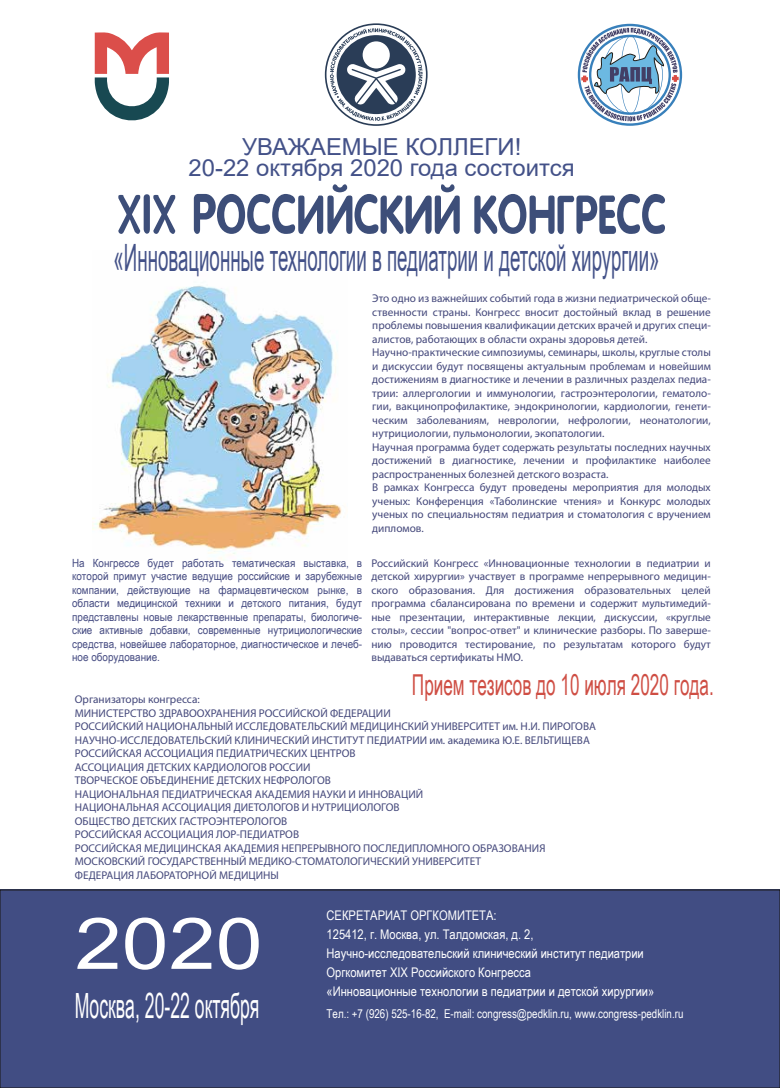
<style>
.page{position:relative;width:780px;height:1088px;background:#fff}
.page>*{position:absolute;margin:0;border:0;box-sizing:border-box;transform-origin:0 0}
.t1{font:71.38px "Arial Narrow";color:#fff;scale:1.44 1}
.t2{font:37.62px "Arial";color:#435188;scale:.5 1}
.t3{font:34.75px "Arial Narrow";color:#fff;scale:.62 1}
.t4{font:28.88px "Arial Narrow";color:#cf4e44;scale:.72 1}
.t5{font:23.5px/21.4px "Arial";color:#435188;text-align:center}
.t6{font:13.25px/19.1px "Arial Narrow";color:#fff}
.t7{font:12.25px "Arial Narrow";color:#fff}
.t8{font:11.25px/13.5px "Myriad Pro";color:#44487b}
.t9{font:11.25px/13.5px "Arial Narrow";color:#474d83;text-align:justify;scale:1.07 1}
</style>
<div class="page">
<div style="left:0;top:890px;width:780px;height:198px;background:#414d83"></div>
<div style="left:0;top:890px;width:780px;height:198px;border:1px solid #1a1917"></div>
<svg style="left:95px;top:32px;width:74px;height:89px"></svg>
<img style="left:93px;top:285px;width:249px;height:276px">
<svg style="left:577px;top:24px;width:105px;height:102px"></svg>
<svg style="left:194px;top:184px;width:265px;height:50px"></svg>
<svg style="left:474px;top:194px;width:191px;height:40px"></svg>
<svg style="left:118px;top:194px;width:57px;height:40px"></svg>
<svg style="left:325px;top:23px;width:102px;height:103px"></svg>
<h3 class="t5" style="left:188px;top:136px;width:387px">УВАЖАЕМЫЕ КОЛЛЕГИ!<br>20-22 октября 2020 года состоится</h3>
<h2 class="t2" style="left:114px;top:232px;width:1093px">«Инновационные технологии в педиатрии и детской хирургии»</h2>
<p class="t8" style="left:372px;top:291px;width:340px">Это одно из важнейших событий года в жизни педиатрической обще&shy;ственности страны. Конгресс вносит достойный вклад в решение проблемы повышения квалификации детских врачей и других специ&shy;алистов, работающих в области охраны здоровья детей.<br>Научно-практические симпозиумы, семинары, школы, круглые столы и дискуссии будут посвящены актуальным проблемам и новейшим достижениям в диагностике и лечении в различных разделах педиа&shy;трии: аллергологии и иммунологии, гастроэнтерологии, гематоло&shy;гии, вакцинопрофилактике, эндокринологии, кардиологии, генети&shy;ческим заболеваниям, неврологии, нефрологии, неонатологии, нутрициологии, пульмонологии, экопатологии.<br>Научная программа будет содержать результаты последних научных достижений в диагностике, лечении и профилактике наиболее распространенных болезней детского возраста.<br>В рамках Конгресса будут проведены мероприятия для молодых ученых: Конференция «Таболинские чтения» и Конкурс молодых ученых по специальностям педиатрия и стоматология с вручением дипломов.</p>
<p class="t8" style="left:371px;top:556px;width:341px;text-align:justify">Российский Конгресс «Инновационные технологии в педиатрии и детской хирургии» участвует в программе непрерывного медицин&shy;ского образования. Для достижения образовательных целей программа сбалансирована по времени и содержит мультимедий&shy;ные презентации, интерактивные лекции, дискуссии, «круглые столы», сессии "вопрос-ответ" и клинические разборы. По заверше&shy;нию проводится тестирование, по результатам которого будут выдаваться сертификаты НМО.</p>
<p class="t9" style="left:72px;top:556px;width:272px">На Конгрессе будет работать тематическая выставка, в которой примут участие ведущие российские и зарубежные компании, действующие на фармацевтическом рынке, в области медицинской техники и детского питания, будут представлены новые лекарственные препараты, биологиче&shy;ские активные добавки, современные нутрициологические средства, новейшее лабораторное, диагностическое и лечеб&shy;ное оборудование.</p>
<p class="t8" style="left:75px;top:692px;width:522px">Организаторы конгресса:<br>МИНИСТЕРСТВО ЗДРАВООХРАНЕНИЯ РОССИЙСКОЙ ФЕДЕРАЦИИ<br>РОССИЙСКИЙ НАЦИОНАЛЬНЫЙ ИССЛЕДОВАТЕЛЬСКИЙ МЕДИЦИНСКИЙ УНИВЕРСИТЕТ им. Н.И. ПИРОГОВА НАУЧНО-ИССЛЕДОВАТЕЛЬСКИЙ КЛИНИЧЕСКИЙ ИНСТИТУТ ПЕДИАТРИИ им. академика Ю.Е. ВЕЛЬТИЩЕВА РОССИЙСКАЯ АССОЦИАЦИЯ ПЕДИАТРИЧЕСКИХ ЦЕНТРОВ<br>АССОЦИАЦИЯ ДЕТСКИХ КАРДИОЛОГОВ РОССИИ<br>ТВОРЧЕСКОЕ ОБЪЕДИНЕНИЕ ДЕТСКИХ НЕФРОЛОГОВ<br>НАЦИОНАЛЬНАЯ ПЕДИАТРИЧЕСКАЯ АКАДЕМИЯ НАУКИ И ИННОВАЦИЙ<br>НАЦИОНАЛЬНАЯ АССОЦИАЦИЯ ДИЕТОЛОГОВ И НУТРИЦИОЛОГОВ<br>ОБЩЕСТВО ДЕТСКИХ ГАСТРОЭНТЕРОЛОГОВ<br>РОССИЙСКАЯ АССОЦИАЦИЯ ЛОР-ПЕДИАТРОВ<br>РОССИЙСКАЯ МЕДИЦИНСКАЯ АКАДЕМИЯ НЕПРЕРЫВНОГО ПОСЛЕДИПЛОМНОГО ОБРАЗОВАНИЯ МОСКОВСКИЙ ГОСУДАРСТВЕННЫЙ МЕДИКО-СТОМАТОЛОГИЧЕСКИЙ УНИВЕРСИТЕТ<br>ФЕДЕРАЦИЯ ЛАБОРАТОРНОЙ МЕДИЦИНЫ</p>
<h3 class="t4" style="left:412px;top:664px;width:421px">Прием тезисов до 10 июля 2020 года.</h3>
<h1 class="t1" style="left:75px;top:891px;width:132px">2020</h1>
<h3 class="t3" style="left:75px;top:980px;width:299px">Москва, 20-22 октября</h3>
<p class="t6" style="left:326px;top:905px;width:329px">СЕКРЕТАРИАТ ОРГКОМИТЕТА:<br>125412, г. Москва, ул. Талдомская, д. 2, Научно-исследовательский клинический институт педиатрии Оргкомитет XIХ Российского Конгресса<br>«Инновационные технологии в педиатрии и детской хирургии»</p>
<p class="t7" style="left:326px;top:1004px;width:358px">Тел.: +7 (926) 525-16-82, E-mail: congress@pedklin.ru, www.congress-pedklin.ru</p>
</div>
